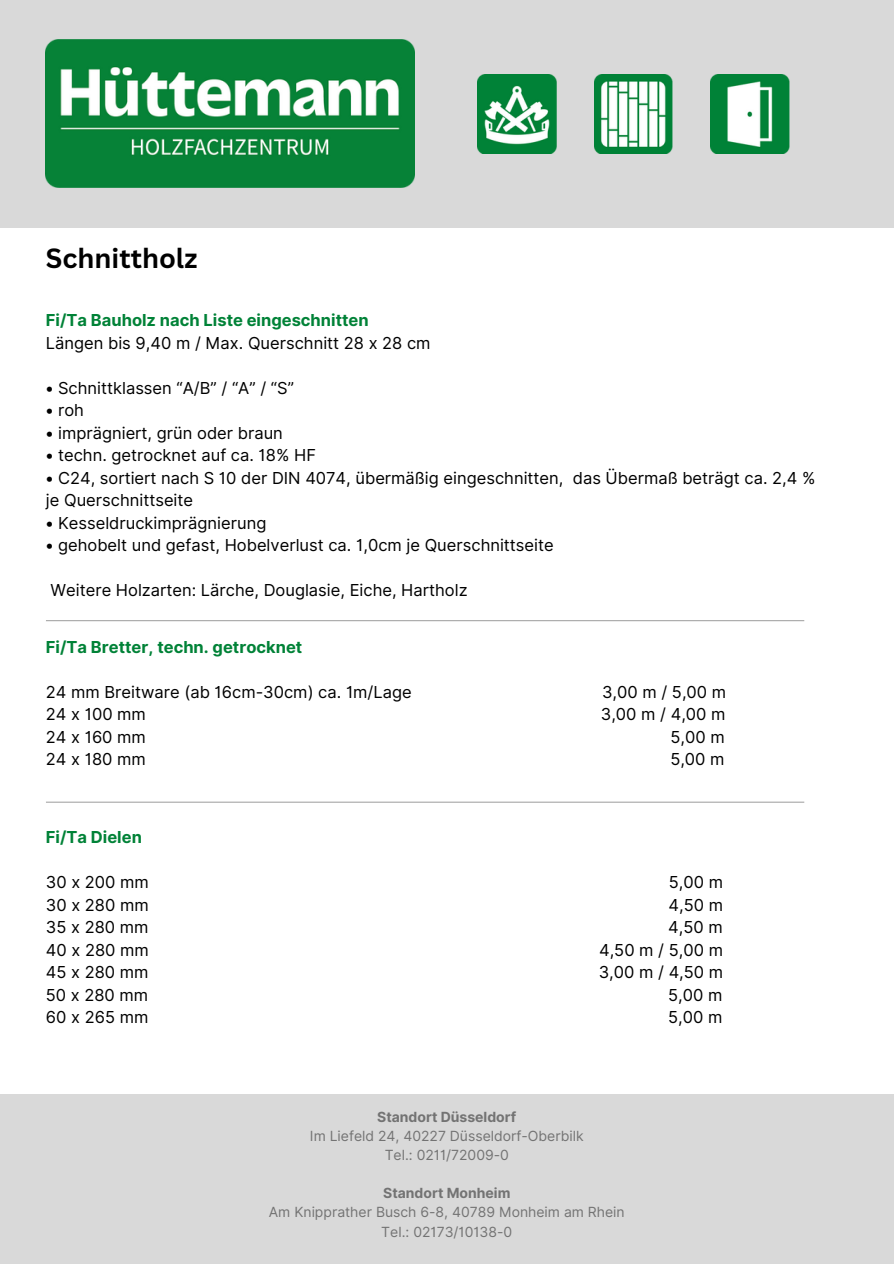
<style>
.page{position:relative;width:894px;height:1264px;background:#fff}
.page>*{position:absolute;margin:0;border:0;box-sizing:border-box;transform-origin:0 0}
.t1{font:700 27px "Canva Sans";color:#000}
.t2{font:16.5px/22.5px "Inter";color:#000}
.t3{font:700 16.5px "Inter";color:#008237}
.t4{font:13.95px "Inter";color:#737373}
.t5{font:700 13.95px "Inter";color:#737373}
.s1{font-weight:700;color:#008237}
</style>
<div class="page">
<div style="left:0;top:0;width:893px;height:227px;background:#d9d9d9"></div>
<div style="left:0;top:1094px;width:893px;height:169px;background:#d9d9d9"></div>
<img style="left:710px;top:74px;width:79px;height:79px">
<img style="left:594px;top:74px;width:78px;height:79px">
<img style="left:477px;top:74px;width:79px;height:79px">
<hr style="left:46px;top:801px;width:758px;height:1px;background:#a6a6a6">
<hr style="left:46px;top:620px;width:758px;height:1px;background:#a6a6a6">
<img style="left:46px;top:40px;width:368px;height:147px">
<h2 class="t1" style="left:46px;top:239px;width:153px">Schnittholz</h2>
<h3 class="t2" style="left:46px;top:309px;width:386px"><span class="s1">Fi/Ta Bauholz nach Liste eingeschnitten<br></span>Längen bis 9,40 m / Max. Querschnitt 28 x 28 cm</h3>
<p class="t2" style="left:46px;top:376px;width:249px">• Schnittklassen “A/B” / “A” / “S”</p>
<p class="t2" style="left:46px;top:399px;width:40px">• roh</p>
<p class="t2" style="left:46px;top:421px;width:238px">• imprägniert, grün oder braun</p>
<p class="t2" style="left:46px;top:444px;width:271px">• techn. getrocknet auf ca. 18% HF</p>
<p class="t2" style="left:46px;top:466px;width:770px">• C24, sortiert nach S 10 der DIN 4074, übermäßig eingeschnitten, das Übermaß beträgt ca. 2,4 % je Querschnittseite</p>
<p class="t2" style="left:46px;top:511px;width:222px">• Kesseldruckimprägnierung</p>
<p class="t2" style="left:46px;top:534px;width:509px">• gehobelt und gefast, Hobelverlust ca. 1,0cm je Querschnittseite</p>
<p class="t2" style="left:51px;top:579px;width:418px">Weitere Holzarten: Lärche, Douglasie, Eiche, Hartholz</p>
<p class="t3" style="left:46px;top:637px;width:258px">Fi/Ta Bretter, techn. getrocknet</p>
<p class="t2" style="left:46px;top:680px;width:367px">24 mm Breitware (ab 16cm-30cm) ca. 1m/Lage</p>
<p class="t2" style="left:602px;top:680px;width:126px">3,00 m / 5,00 m</p>
<p class="t2" style="left:46px;top:703px;width:101px">24 x 100 mm</p>
<p class="t2" style="left:600px;top:703px;width:126px">3,00 m / 4,00 m</p>
<p class="t2" style="left:46px;top:725px;width:101px">24 x 160 mm</p>
<p class="t2" style="left:670px;top:725px;width:56px">5,00 m</p>
<p class="t2" style="left:46px;top:748px;width:101px">24 x 180 mm</p>
<p class="t2" style="left:670px;top:748px;width:56px">5,00 m</p>
<p class="t3" style="left:46px;top:827px;width:97px">Fi/Ta Dielen</p>
<p class="t2" style="left:46px;top:871px;width:104px">30 x 200 mm</p>
<p class="t2" style="left:668px;top:871px;width:56px">5,00 m</p>
<p class="t2" style="left:46px;top:893px;width:104px">30 x 280 mm</p>
<p class="t2" style="left:668px;top:893px;width:56px">4,50 m</p>
<p class="t2" style="left:46px;top:916px;width:104px">35 x 280 mm</p>
<p class="t2" style="left:668px;top:916px;width:56px">4,50 m</p>
<p class="t2" style="left:46px;top:938px;width:104px">40 x 280 mm</p>
<p class="t2" style="left:599px;top:938px;width:125px">4,50 m / 5,00 m</p>
<p class="t2" style="left:46px;top:961px;width:104px">45 x 280 mm</p>
<p class="t2" style="left:598px;top:961px;width:126px">3,00 m / 4,50 m</p>
<p class="t2" style="left:46px;top:983px;width:104px">50 x 280 mm</p>
<p class="t2" style="left:668px;top:983px;width:56px">5,00 m</p>
<p class="t2" style="left:46px;top:1006px;width:104px">60 x 265 mm</p>
<p class="t2" style="left:668px;top:1006px;width:56px">5,00 m</p>
<h1 class="t5" style="left:377px;top:1108px;width:140px">Standort Düsseldorf</h1>
<h3 class="t4" style="left:310px;top:1127px;width:275px">Im Liefeld 24, 40227 Düsseldorf-Oberbilk</h3>
<h3 class="t4" style="left:384px;top:1146px;width:126px">Tel.: 0211/72009-0</h3>
<h3 class="t5" style="left:383px;top:1184px;width:129px">Standort Monheim</h3>
<h2 class="t4" style="left:269px;top:1203px;width:357px">Am Knipprather Busch 6-8, 40789 Monheim am Rhein</h2>
<h3 class="t4" style="left:381px;top:1223px;width:132px">Tel.: 02173/10138-0</h3>
</div>
